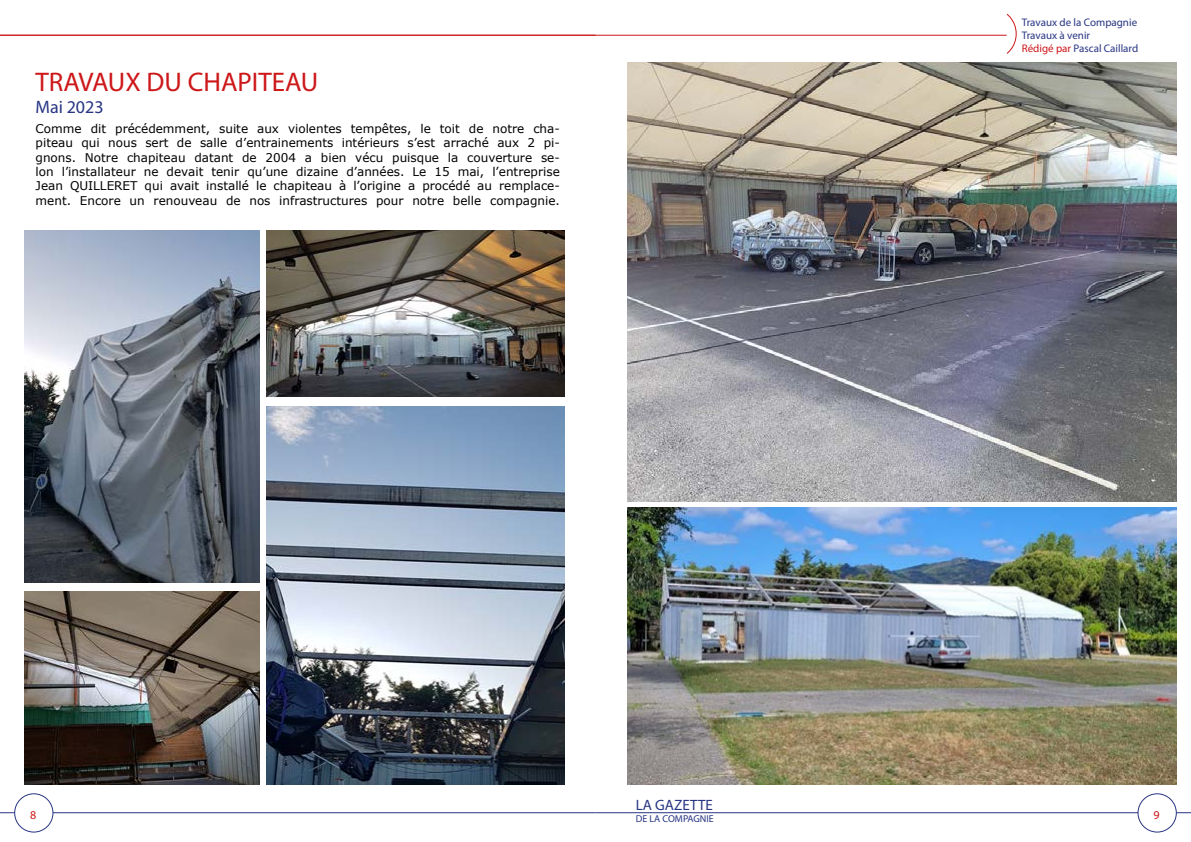
<style>
.page{position:relative;width:1191px;height:842px;background:#fff}
.page>*{position:absolute;margin:0;border:0;box-sizing:border-box;transform-origin:0 0}
.t1{font:27px "Myriad Pro";color:#cd1719}
.t2{font:18px "Myriad Pro";color:#283583}
.t3{font:15px "Myriad Pro";color:#283583}
.t4{font:12px/14.4px "Verdana";color:#000;text-align:justify}
.t5{font:12px "Myriad Pro";color:#cd1719}
.t6{font:11px/13.2px "Myriad Pro";color:#283583}
.t7{font:10px "Myriad Pro";color:#283583}
.s1{color:#cd1719}
</style>
<div class="page">
<hr style="left:595px;top:812px;width:596px;height:1px;background:#283583">
<div style="left:1138px;top:794px;width:38px;height:38px;background:#fff;border-radius:50%"></div>
<div style="left:1137px;top:793px;width:39px;height:39px;border:1px solid #283583;border-radius:50%"></div>
<svg style="left:1006px;top:13px;width:11px;height:41px"></svg>
<hr style="left:0;top:35px;width:1006px;height:1px;background:#cd1719">
<hr style="left:0;top:812px;width:595px;height:1px;background:#283583">
<div style="left:15px;top:794px;width:38px;height:38px;background:#fff;border-radius:50%"></div>
<div style="left:14px;top:793px;width:39px;height:39px;border:1px solid #283583;border-radius:50%"></div>
<img style="left:24px;top:230px;width:235px;height:353px">
<img style="left:266px;top:406px;width:298px;height:378px">
<img style="left:266px;top:230px;width:298px;height:166px">
<img style="left:24px;top:591px;width:235px;height:193px">
<img style="left:627px;top:62px;width:549px;height:440px">
<img style="left:627px;top:508px;width:549px;height:276px">
<h1 class="t1" style="left:35px;top:66px;width:284px">TRAVAUX DU CHAPITEAU</h1>
<h2 class="t2" style="left:35px;top:96px;width:70px">Mai 2023</h2>
<p class="t4" style="left:36px;top:121px;width:526px">Comme dit précédemment, suite aux violentes tempêtes, le toit de notre cha&shy;piteau qui nous sert de salle d’entrainements intérieurs s’est arraché aux 2 pi&shy;gnons. Notre chapiteau datant de 2004 a bien vécu puisque la couverture se&shy;lon l’installateur ne devait tenir qu’une dizaine d’années. Le 15 mai, l’entreprise Jean QUILLERET qui avait installé le chapiteau à l’origine a procédé au remplace&shy;ment. Encore un renouveau de nos infrastructures pour notre belle compagnie.</p>
<p class="t6" style="left:1021px;top:15px;width:118px">Travaux de la Compagnie<br>Travaux à venir<br><span class="s1">Rédigé par</span> Pascal Caillard</p>
<p class="t3" style="left:636px;top:796px;width:79px">LA GAZETTE</p>
<p class="t7" style="left:636px;top:812px;width:79px">DE LA COMPAGNIE</p>
<p class="t5" style="left:30px;top:807px;width:8px">8</p>
<p class="t5" style="left:1153px;top:807px;width:8px">9</p>
</div>
